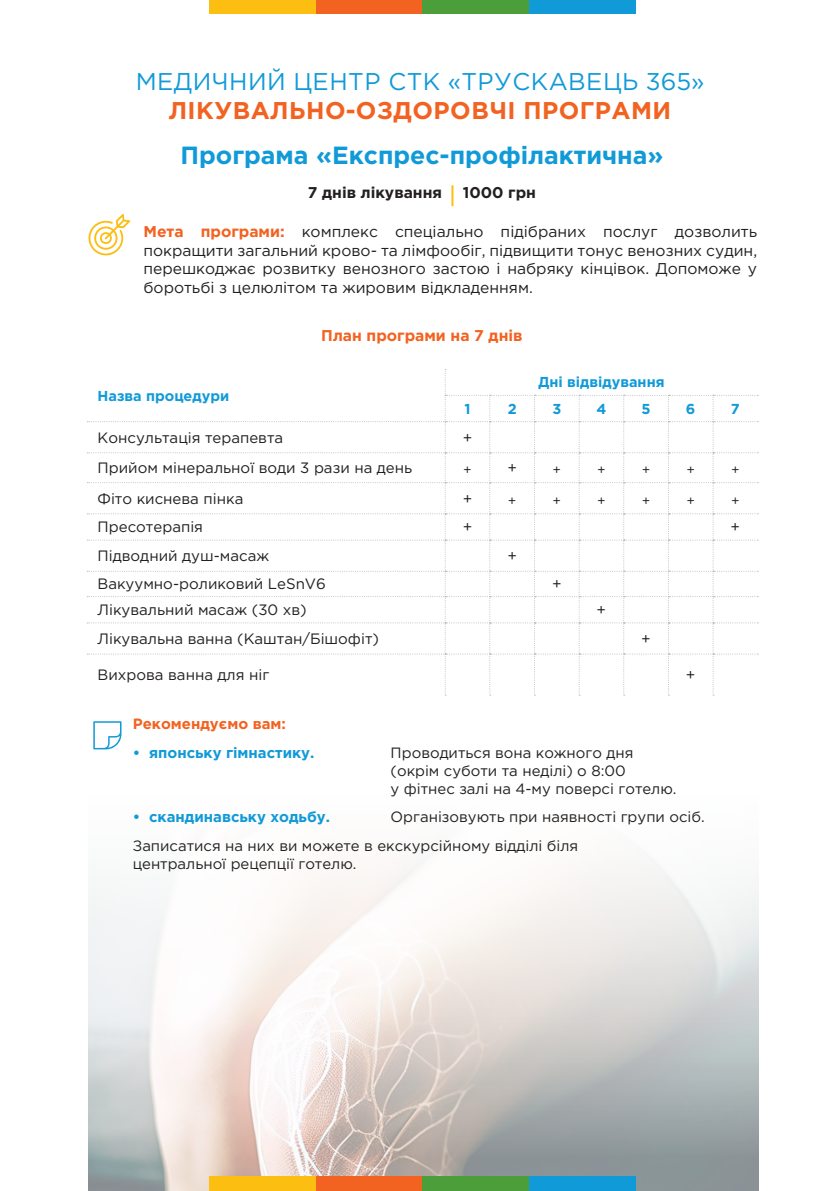
<style>
.page{position:relative;width:840px;height:1191px;background:#fff}
.page>*{position:absolute;margin:0;border:0;box-sizing:border-box;transform-origin:0 0}
.t1{font:700 24.8px "Gotham Pro";color:#119ad8}
.t2{font:24.2px "Gotham Pro";letter-spacing:.02em;color:#119ad8}
.t3{font:700 24.2px "Gotham Pro";letter-spacing:.02em;color:#f26221}
.t4{font:15.6px/18.8px "Gotham Pro";color:#231f20;text-align:justify}
.t5{font:700 15.6px "Gotham Pro";color:#231f20}
.t6{font:700 15.6px "Gotham Pro";color:#f26221}
.t7{font:15px "Gotham Pro";color:#231f20}
.t8{font:15px "Montserrat";color:#231f20}
.t9{font:14.8px/17.8px "Gotham Pro";color:#231f20}
.t10{font:700 14.8px "Gotham Pro";color:#119ad8}
.t11{font:700 14.8px "Gotham Pro";color:#f26221}
.t12{font:700 14.4px "Gotham Pro";color:#119ad8}
.s1{font-weight:700;color:#f26221}
</style>
<div class="page">
<img style="left:89px;top:864px;width:669px;height:327px">
<hr style="left:451px;top:185px;width:2px;height:21px;background:#fdbe12">
<svg style="left:87px;top:369px;width:669px;height:326px"></svg>
<svg style="left:88px;top:214px;width:42px;height:42px"></svg>
<svg style="left:93px;top:721px;width:28px;height:28px"></svg>
<div style="left:529px;top:0;width:106px;height:14px;background:#119ad8"></div>
<div style="left:422px;top:0;width:106px;height:14px;background:#4b9e3a"></div>
<div style="left:315px;top:0;width:107px;height:14px;background:#f26221"></div>
<div style="left:209px;top:0;width:106px;height:14px;background:#fdbe12"></div>
<div style="left:529px;top:1175px;width:106px;height:16px;background:#119ad8"></div>
<div style="left:422px;top:1175px;width:106px;height:16px;background:#4b9e3a"></div>
<div style="left:315px;top:1175px;width:107px;height:16px;background:#f26221"></div>
<div style="left:209px;top:1175px;width:106px;height:16px;background:#fdbe12"></div>
<h2 class="t2" style="left:136px;top:68px;width:570px">МЕДИЧНИЙ ЦЕНТР СТК «ТРУСКАВЕЦЬ 365»</h2>
<h2 class="t3" style="left:169px;top:97px;width:503px">ЛІКУВАЛЬНО-ОЗДОРОВЧІ ПРОГРАМИ</h2>
<p class="t1" style="left:180px;top:141px;width:484px">Програма «Експрес-профілактична»</p>
<p class="t5" style="left:308px;top:184px;width:136px">7 днів лікування</p>
<p class="t5" style="left:462px;top:184px;width:75px">1000 грн</p>
<p class="t4" style="left:143px;top:222px;width:614px"><span class="s1">Мета програми:</span> комплекс спеціально підібраних послуг дозволить покращити загальний крово- та лімфообіг, підвищити тонус венозних судин, перешкоджає розвитку венозного застою і набряку кінцівок. Допоможе у боротьбі з целюлітом та жировим відкладенням.</p>
<p class="t6" style="left:321px;top:326px;width:203px">План програми на 7 днів</p>
<p class="t12" style="left:97px;top:387px;width:133px">Назва процедури</p>
<p class="t12" style="left:538px;top:374px;width:127px">Дні відвідування</p>
<p class="t12" style="left:464px;top:400px;width:8px">1</p>
<p class="t12" style="left:507px;top:400px;width:10px">2</p>
<p class="t12" style="left:552px;top:400px;width:10px">3</p>
<p class="t12" style="left:596px;top:400px;width:11px">4</p>
<p class="t12" style="left:641px;top:400px;width:11px">5</p>
<p class="t12" style="left:685px;top:400px;width:11px">6</p>
<p class="t12" style="left:730px;top:400px;width:10px">7</p>
<p class="t7" style="left:97px;top:429px;width:187px">Консультація терапевта</p>
<p class="t7" style="left:462px;top:429px;width:11px">+</p>
<p class="t7" style="left:97px;top:459px;width:316px">Прийом мінеральної води 3 рази на день</p>
<p class="t8" style="left:463px;top:459px;width:10px">+</p>
<p class="t7" style="left:507px;top:459px;width:11px">+</p>
<p class="t8" style="left:552px;top:459px;width:10px">+</p>
<p class="t8" style="left:596px;top:459px;width:10px">+</p>
<p class="t8" style="left:641px;top:459px;width:10px">+</p>
<p class="t8" style="left:686px;top:459px;width:10px">+</p>
<p class="t8" style="left:730px;top:459px;width:10px">+</p>
<p class="t7" style="left:97px;top:490px;width:147px">Фіто киснева пінка</p>
<p class="t7" style="left:462px;top:490px;width:11px">+</p>
<p class="t8" style="left:507px;top:490px;width:10px">+</p>
<p class="t8" style="left:552px;top:490px;width:10px">+</p>
<p class="t8" style="left:596px;top:490px;width:10px">+</p>
<p class="t8" style="left:641px;top:490px;width:10px">+</p>
<p class="t8" style="left:686px;top:490px;width:10px">+</p>
<p class="t8" style="left:730px;top:490px;width:10px">+</p>
<p class="t7" style="left:97px;top:519px;width:107px">Пресотерапія</p>
<p class="t7" style="left:462px;top:519px;width:11px">+</p>
<p class="t7" style="left:730px;top:519px;width:11px">+</p>
<p class="t7" style="left:97px;top:547px;width:173px">Підводний душ-масаж</p>
<p class="t7" style="left:507px;top:547px;width:11px">+</p>
<p class="t7" style="left:97px;top:576px;width:230px">Вакуумно-роликовий LeSnV6</p>
<p class="t7" style="left:551px;top:576px;width:11px">+</p>
<p class="t7" style="left:97px;top:601px;width:210px">Лікувальний масаж (30 хв)</p>
<p class="t7" style="left:596px;top:601px;width:11px">+</p>
<p class="t7" style="left:97px;top:630px;width:283px">Лікувальна ванна (Каштан/Бішофіт)</p>
<p class="t7" style="left:641px;top:630px;width:11px">+</p>
<p class="t7" style="left:97px;top:667px;width:173px">Вихрова ванна для ніг</p>
<p class="t7" style="left:685px;top:667px;width:11px">+</p>
<p class="t11" style="left:133px;top:715px;width:154px">Рекомендуємо вам:</p>
<p class="t10" style="left:133px;top:744px;width:183px">• японську гімнастику.</p>
<p class="t9" style="left:390px;top:744px;width:287px">Проводиться вона кожного дня (окрім суботи та неділі) о 8:00<br>у фітнес залі на 4-му поверсі готелю.</p>
<p class="t10" style="left:133px;top:808px;width:198px">• скандинавську ходьбу.</p>
<p class="t9" style="left:390px;top:808px;width:315px">Організовують при наявності групи осіб.</p>
<p class="t9" style="left:133px;top:837px;width:446px">Записатися на них ви можете в екскурсійному відділі біля центральної рецепції готелю.</p>
</div>
